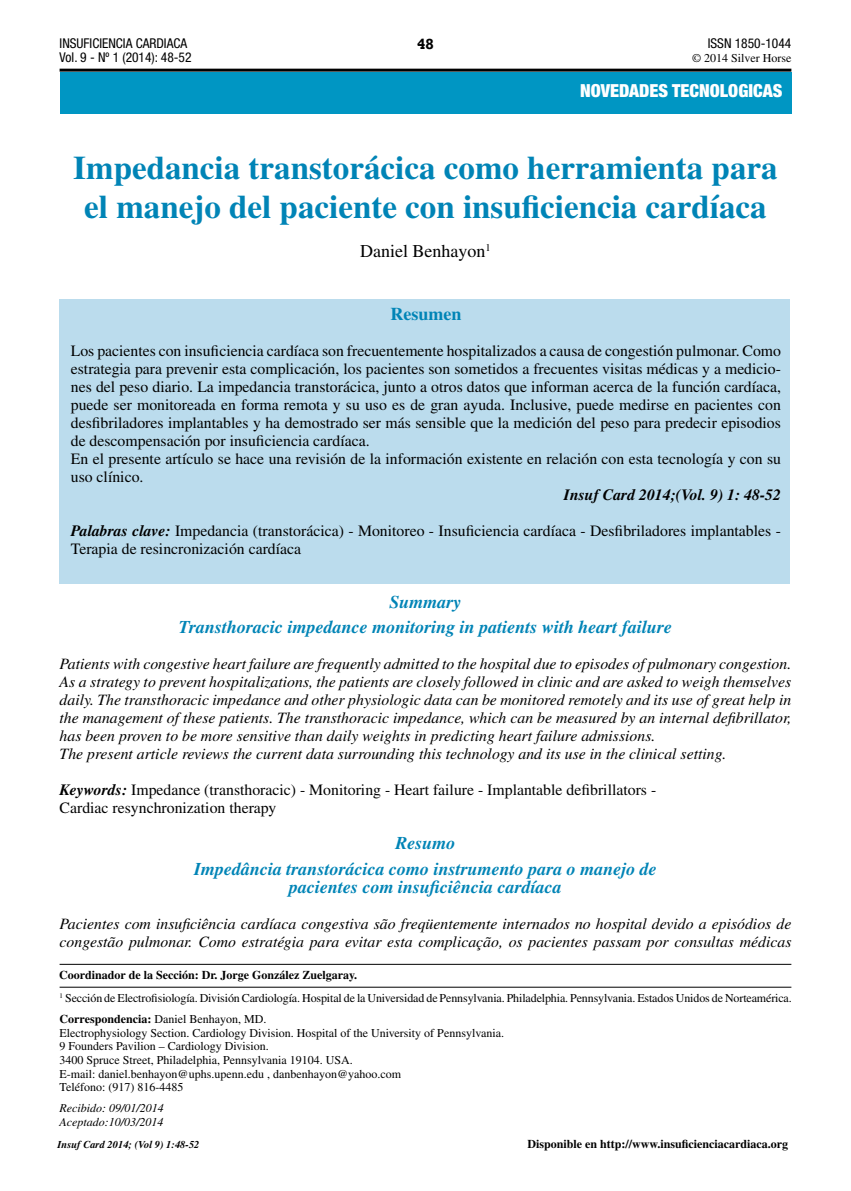
<style>
.page{position:relative;width:851px;height:1191px;background:#fff}
.page>*{position:absolute;margin:0;border:0;box-sizing:border-box;transform-origin:0 0}
.t1{font:700 33px/39px "Times LT Std";color:#0084b6;text-align:center}
.t2{font:italic 700 18px/25.5px "Times LT Std";color:#0084b6;text-align:center}
.t3{font:900 condensed 18px "Helvetica Neue LT Std";color:#fff}
.t4{font:18px "Times LT Std";color:#000}
.t5{font:700 18px "Times LT Std";color:#0084b6}
.t6{font:15.75px/18px "Times LT Std";color:#000}
.t7{font:italic 15.75px/18px "Times LT Std";color:#000}
.t8{font:italic 700 15.75px "Times LT Std";color:#000}
.t9{font:700 15px "Rockwell";color:#000}
.t10{font:condensed 13.5px/14.4px "Helvetica Neue LT Std";color:#000}
.t11{font:12px/13.5px "Times LT Std";color:#000}
.t12{font:700 12px "Times LT Std";color:#000}
.t13{font:italic 12px/13.5px "Times LT Std";color:#000}
.t14{font:700 condensed 12px/14.4px "Helvetica Neue LT Std";letter-spacing:-.01em;color:#000;text-align:right}
.t15{font:italic 700 10.5px "Times LT Std";color:#000}
.s1{font-weight:700;font-style:italic}
.s2{font-weight:700}
</style>
<div class="page">
<hr style="left:60px;top:69px;width:731px;height:3px;background:#000">
<hr style="left:60px;top:986px;width:731px;height:1px;background:#000">
<hr style="left:60px;top:964px;width:731px;height:1px;background:#000">
<div style="left:60px;top:298px;width:729px;height:285px;background:#bbdced"></div>
<div style="left:60px;top:72px;width:731px;height:41px;background:#0096c3"></div>
<p class="t10" style="left:60px;top:36px;width:133px">INSUFICIENCIA CARDIACA<br>Vol. 9 - Nº 1 (2014): 48-52</p>
<p class="t9" style="left:417px;top:34px;width:18px">48</p>
<p class="t14" style="left:645px;top:35px;width:147px">D Benhayon<br>Impedancia transtorácica en IC</p>
<p class="t10" style="left:707px;top:36px;width:85px">ISSN 1850-1044</p>
<p class="t11" style="left:692px;top:51px;width:101px">© 2014 Silver Horse</p>
<p class="t3" style="left:580px;top:80px;width:204px">NOVEDADES TECNOLOGICAS</p>
<h1 class="t1" style="left:73px;top:147px;width:705px">Impedancia transtorácica como herramienta para el manejo del paciente con insuficiencia cardíaca</h1>
<p class="t4" style="left:360px;top:241px;width:132px">Daniel Benhayon<sup>1</sup></p>
<p class="t5" style="left:390px;top:303px;width:72px">Resumen</p>
<p class="t6" style="left:71px;top:341px;width:711px">Los pacientes con insuficiencia cardíaca son frecuentemente hospitalizados a causa de congestión pulmonar. Como estrategia para prevenir esta complicación, los pacientes son sometidos a frecuentes visitas médicas y a medicio&shy;nes del peso diario. La impedancia transtorácica, junto a otros datos que informan acerca de la función cardíaca, puede ser monitoreada en forma remota y su uso es de gran ayuda. Inclusive, puede medirse en pacientes con desfibriladores implantables y ha demostrado ser más sensible que la medición del peso para predecir episodios de descompensación por insuficiencia cardíaca.<br>En el presente artículo se hace una revisión de la información existente en relación con esta tecnología y con su uso clínico.</p>
<p class="t8" style="left:564px;top:485px;width:219px">Insuf Card 2014;(Vol. 9) 1: 48-52</p>
<p class="t6" style="left:71px;top:521px;width:711px"><span class="s1">Palabras clave:</span> Impedancia (transtorácica) - Monitoreo - Insuficiencia cardíaca - Desfibriladores implantables -<br>Terapia de resincronización cardíaca</p>
<p class="t2" style="left:179px;top:588px;width:494px">Summary<br>Transthoracic impedance monitoring in patients with heart failure</p>
<p class="t7" style="left:60px;top:655px;width:733px">Patients with congestive heart failure are frequently admitted to the hospital due to episodes of pulmonary congestion.<br>As a strategy to prevent hospitalizations, the patients are closely followed in clinic and are asked to weigh themselves daily. The transthoracic impedance and other physiologic data can be monitored remotely and its use of great help in the management of these patients. The transthoracic impedance, which can be measured by an internal defibrillator, has been proven to be more sensitive than daily weights in predicting heart failure admissions.<br>The present article reviews the current data surrounding this technology and its use in the clinical setting.</p>
<p class="t6" style="left:60px;top:781px;width:598px"><span class="s1">Keywords:</span> Impedance (transthoracic) - Monitoring - Heart failure - Implantable defibrillators -<br>Cardiac resynchronization therapy</p>
<p class="t2" style="left:194px;top:830px;width:464px">Resumo<br>Impedância transtorácica como instrumento para o manejo de</p>
<p class="t2" style="left:289px;top:873px;width:274px">pacientes com insuficiência cardíaca</p>
<p class="t7" style="left:60px;top:914px;width:733px">Pacientes com insuficiência cardíaca congestiva são freqüentemente internados no hospital devido a episódios de congestão pulmonar. Como estratégia para evitar esta complicação, os pacientes passam por consultas médicas</p>
<p class="t12" style="left:59px;top:968px;width:299px">Coordinador de la Sección: Dr. Jorge González Zuelgaray.</p>
<p class="t11" style="left:60px;top:988px;width:733px;line-height:21px"><sup>1</sup> Sección de Electrofisiología. División Cardiología. Hospital de la Universidad de Pennsylvania. Philadelphia. Pennsylvania. Estados Unidos de Norteamérica.<br><span class="s2">Correspondencia:</span> Daniel Benhayon, MD.</p>
<p class="t11" style="left:60px;top:1026px;width:446px">Electrophysiology Section. Cardiology Division. Hospital of the University of Pennsylvania.<br>9 Founders Pavilion – Cardiology Division.<br>3400 Spruce Street, Philadelphia, Pennsylvania 19104. USA.<br>E-mail: daniel.benhayon@uphs.upenn.edu , danbenhayon@yahoo.com<br>Teléfono: (917) 816-4485</p>
<p class="t13" style="left:60px;top:1101px;width:106px">Recibido: 09/01/2014<br>Aceptado:10/03/2014</p>
<p class="t15" style="left:57px;top:1137px;width:144px">Insuf Card 2014; (Vol 9) 1:48-52</p>
<p class="t12" style="left:527px;top:1137px;width:262px">Disponible en http://www.insuficienciacardiaca.org</p>
</div>
